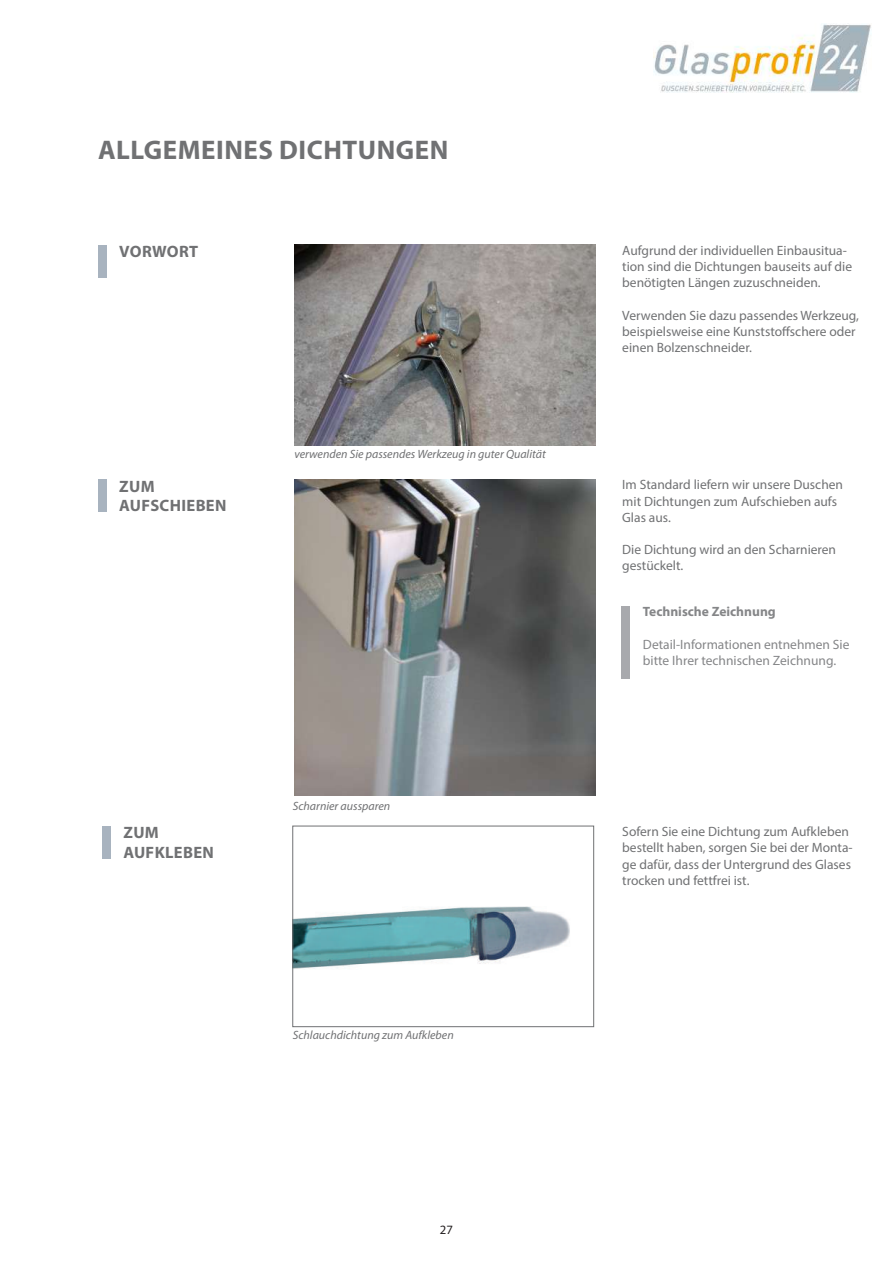
<style>
.page{position:relative;width:893px;height:1263px;background:#fff}
.page>*{position:absolute;margin:0;border:0;box-sizing:border-box;transform-origin:0 0}
.t1{font:700 27px "Myriad Pro";letter-spacing:.02em;color:#707173}
.t2{font:700 16.5px/19.8px "Myriad Pro";letter-spacing:.02em;color:#707173}
.t3{font:13.5px/16.2px "Myriad Pro";color:#707173}
.t4{font:13.5px/16.2px "Myriad Pro";color:#858688}
.t5{font:700 13.5px "Myriad Pro";color:#858688}
.t6{font:12.75px "Myriad Pro";color:#231f20}
.t7{font:italic 12px "Myriad Pro";color:#707173}
</style>
<div class="page">
<img style="left:653px;top:23px;width:218px;height:69px">
<div style="left:98px;top:245px;width:8px;height:33px;background:#a8b3bf"></div>
<img style="left:294px;top:245px;width:301px;height:201px">
<div style="left:622px;top:606px;width:8px;height:72px;background:#a8a9ad"></div>
<img style="left:294px;top:479px;width:301px;height:316px">
<img style="left:295px;top:906px;width:275px;height:63px">
<div style="left:293px;top:826px;width:301px;height:201px;border:1px solid #707173"></div>
<div style="left:98px;top:479px;width:8px;height:33px;background:#a8b3bf"></div>
<div style="left:102px;top:826px;width:9px;height:33px;background:#a8b3bf"></div>
<h1 class="t1" style="left:98px;top:132px;width:352px">ALLGEMEINES DICHTUNGEN</h1>
<p class="t2" style="left:119px;top:241px;width:81px">VORWORT</p>
<p class="t3" style="left:622px;top:242px;width:231px">Aufgrund der individuellen Einbausitua&shy;tion sind die Dichtungen bauseits auf die benötigten Längen zuzuschneiden.</p>
<p class="t3" style="left:622px;top:307px;width:238px">Verwenden Sie dazu passendes Werkzeug, beispielsweise eine Kunststoffschere oder einen Bolzenschneider.</p>
<p class="t2" style="left:119px;top:476px;width:109px">ZUM<br>AUFSCHIEBEN</p>
<p class="t7" style="left:294px;top:447px;width:253px">verwenden Sie passendes Werkzeug in guter Qualität</p>
<p class="t2" style="left:123px;top:822px;width:92px">ZUM<br>AUFKLEBEN</p>
<p class="t7" style="left:293px;top:798px;width:99px">Scharnier aussparen</p>
<p class="t7" style="left:293px;top:1027px;width:163px">Schlauchdichtung zum Aufkleben</p>
<p class="t6" style="left:440px;top:1222px;width:15px">27</p>
<p class="t3" style="left:622px;top:476px;width:222px">Im Standard liefern wir unsere Duschen mit Dichtungen zum Aufschieben aufs<br>Glas aus.</p>
<p class="t3" style="left:622px;top:541px;width:215px">Die Dichtung wird an den Scharnieren gestückelt.</p>
<p class="t5" style="left:643px;top:603px;width:134px">Technische Zeichnung</p>
<p class="t4" style="left:643px;top:636px;width:208px">Detail-Informationen entnehmen Sie bitte Ihrer technischen Zeichnung.</p>
<p class="t3" style="left:622px;top:823px;width:232px">Sofern Sie eine Dichtung zum Aufkleben bestellt haben, sorgen Sie bei der Monta&shy;ge dafür, dass der Untergrund des Glases trocken und fettfrei ist.</p>
</div>
